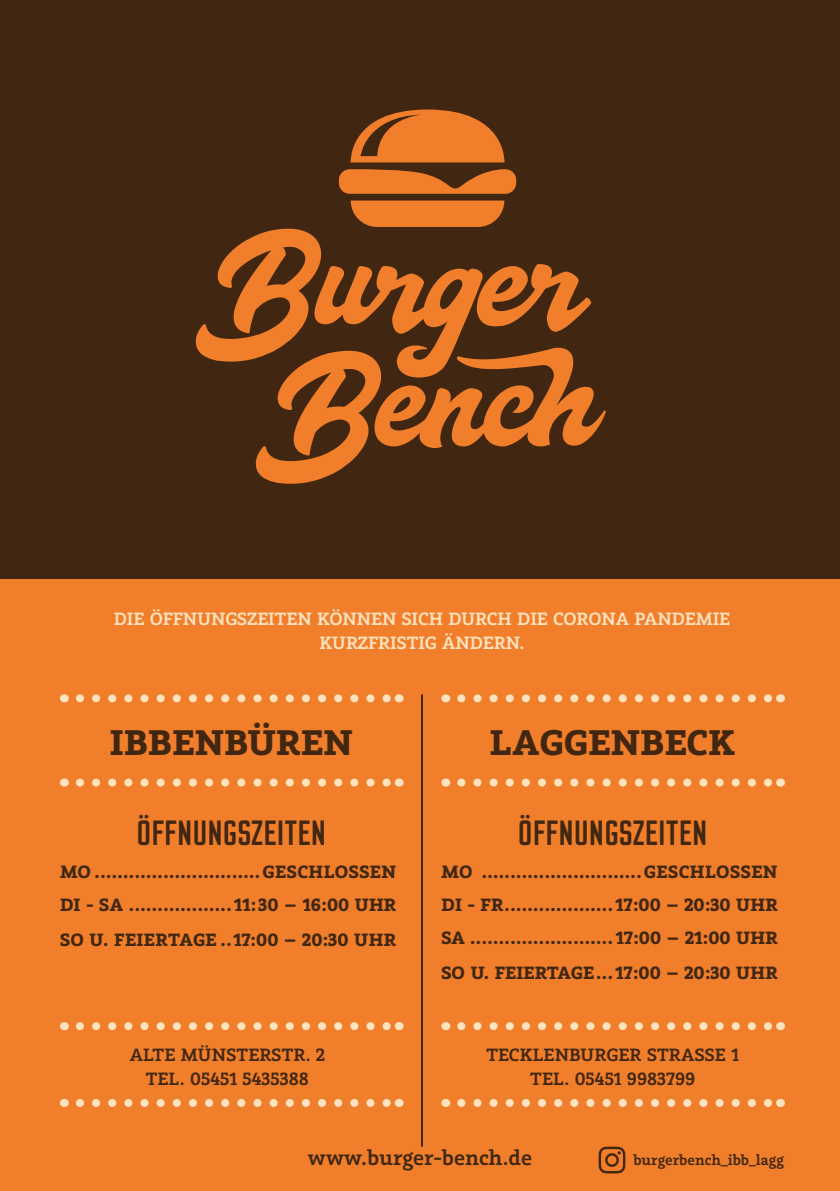
<style>
.page{position:relative;width:840px;height:1191px;background:#fff}
.page>*{position:absolute;margin:0;border:0;box-sizing:border-box;transform-origin:0 0}
.t1{font:700 40px "Graublau Slab";letter-spacing:.01em;color:#412711}
.t2{font:500 34px "Clarke";color:#412711}
.t3{font:600 23.2px "Graublau Slab";color:#412711}
.t4{font:700 20px/32.8px "Graublau Slab";letter-spacing:.01em;color:#412711;text-align:justify}
.t5{font:600 20px/24px "Graublau Slab";letter-spacing:.01em;color:#412711;text-align:center}
.t6{font:600 20px/24px "Graublau Slab";color:#fee3be;text-align:center}
.t7{font:600 16px "Graublau Slab";letter-spacing:-.005em;color:#412711}
</style>
<div class="page">
<div style="left:0;top:578px;width:839px;height:613px;background:#f07e2b"></div>
<div style="left:0;top:0;width:839px;height:578px;background:#412711"></div>
<svg style="left:338px;top:169px;width:178px;height:25px"></svg>
<svg style="left:350px;top:109px;width:155px;height:53px"></svg>
<svg style="left:195px;top:200px;width:410px;height:284px"></svg>
<svg style="left:461px;top:778px;width:310px;height:8px"></svg>
<svg style="left:461px;top:694px;width:310px;height:8px"></svg>
<svg style="left:80px;top:778px;width:310px;height:8px"></svg>
<svg style="left:80px;top:694px;width:310px;height:8px"></svg>
<svg style="left:461px;top:1022px;width:310px;height:8px"></svg>
<svg style="left:461px;top:1099px;width:310px;height:8px"></svg>
<svg style="left:80px;top:1022px;width:310px;height:8px"></svg>
<svg style="left:80px;top:1099px;width:310px;height:8px"></svg>
<hr style="left:421px;top:694px;width:2px;height:452px;background:#412711">
<svg style="left:598px;top:1146px;width:27px;height:27px"></svg>
<p class="t6" style="left:114px;top:606px;width:617px">DIE ÖFFNUNGSZEITEN KÖNNEN SICH DURCH DIE CORONA PANDEMIE<br>KURZFRISTIG ÄNDERN.</p>
<h1 class="t1" style="left:110px;top:716px;width:244px">IBBENBÜREN</h1>
<h1 class="t1" style="left:489px;top:716px;width:247px">LAGGENBECK</h1>
<h2 class="t2" style="left:136px;top:810px;width:191px">ÖFFNUNGSZEITEN</h2>
<p class="t4" style="left:60px;top:855px;width:337px">MO .............................GESCHLOSSEN<br>DI - SA ..................11:30 – 16:00 UHR</p>
<p class="t4" style="left:60px;top:923px;width:337px">SO U. FEIERTAGE ..17:00 – 20:30 UHR</p>
<p class="t5" style="left:130px;top:1042px;width:197px">ALTE MÜNSTERSTR. 2<br>TEL. 05451 5435388</p>
<h2 class="t2" style="left:517px;top:810px;width:191px">ÖFFNUNGSZEITEN</h2>
<p class="t4" style="left:441px;top:855px;width:337px">MO ............................GESCHLOSSEN DI - FR...................17:00 – 20:30 UHR SA ......................... 17:00 – 21:00 UHR</p>
<p class="t4" style="left:441px;top:956px;width:337px">SO U. FEIERTAGE...17:00 – 20:30 UHR</p>
<p class="t5" style="left:486px;top:1042px;width:254px">TECKLENBURGER STRASSE 1<br>TEL. 05451 9983799</p>
<p class="t3" style="left:308px;top:1143px;width:225px">www.burger-bench.de</p>
<p class="t7" style="left:632px;top:1150px;width:152px">burgerbench_ibb_lagg</p>
</div>
